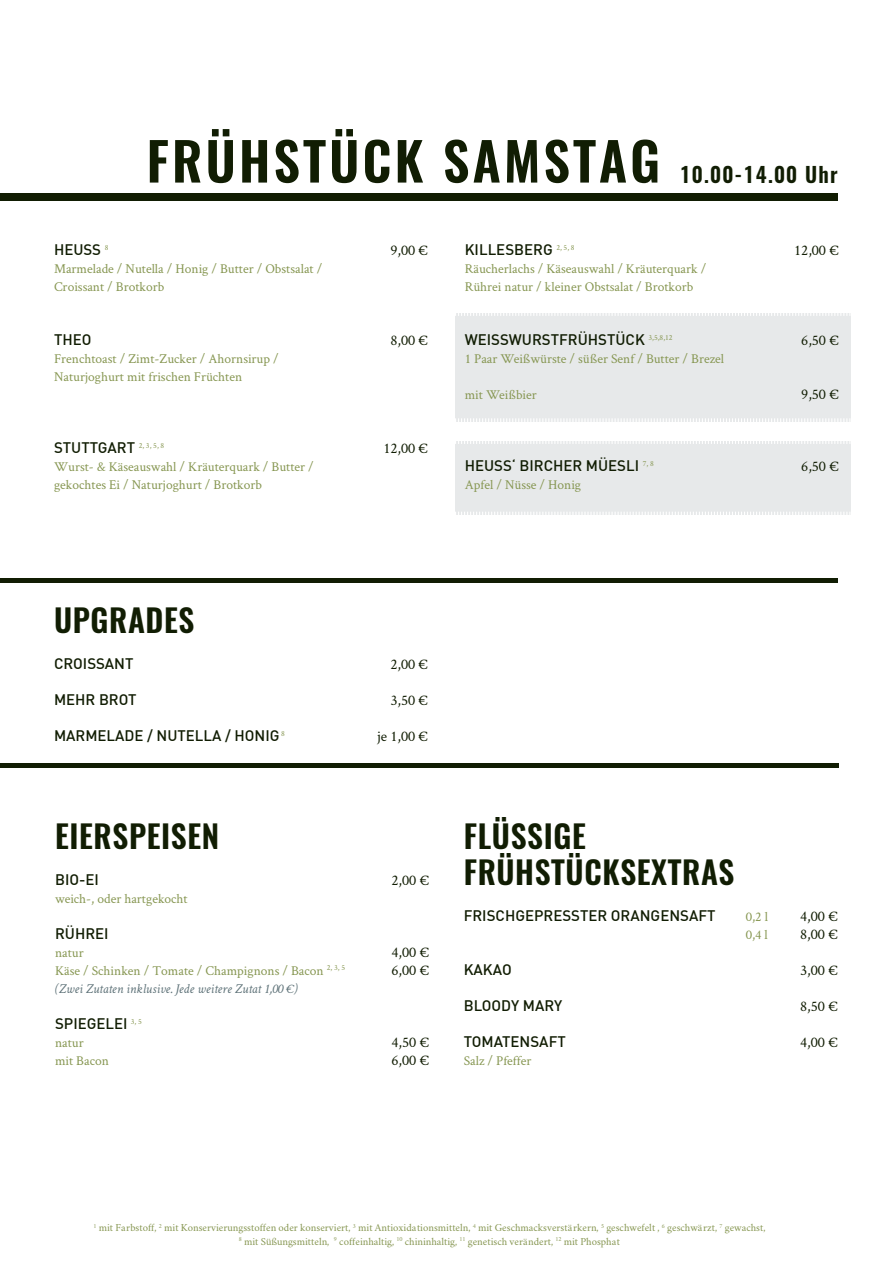
<style>
.page{position:relative;width:893px;height:1263px;background:#fff}
.page>*{position:absolute;margin:0;border:0;box-sizing:border-box;transform-origin:0 0}
.t1{font:600 52.5px "Oswald";letter-spacing:.06em;color:#111d03}
.t2{font:600 31.5px/36px "Oswald";letter-spacing:.02em;color:#111d03}
.t3{font:600 21px "Oswald";letter-spacing:.06em;color:#111d03}
.t4{font:500 15px "DIN";color:#111d03}
.t5{font:15px "Crimson Text";color:#111d03}
.t6{font:13.5px/18px "Crimson Text";color:#869651}
.t7{font:italic 13.5px "Crimson Text";color:#5e7278}
.t8{font:10.5px/13.5px "Crimson";color:#869651;text-align:center}
</style>
<div class="page">
<div style="left:0;top:193px;width:838px;height:7px;background:#111d03"></div>
<div style="left:0;top:578px;width:838px;height:5px;background:#111d03"></div>
<div style="left:0;top:763px;width:839px;height:5px;background:#111d03"></div>
<div style="left:455px;top:313px;width:395px;height:108px;background:#e7e9ea"></div>
<div style="left:455px;top:441px;width:395px;height:74px;background:#e7e9ea"></div>
<svg style="left:455px;top:313px;width:395px;height:3px"></svg>
<svg style="left:455px;top:418px;width:395px;height:4px"></svg>
<svg style="left:455px;top:441px;width:395px;height:3px"></svg>
<svg style="left:455px;top:512px;width:395px;height:3px"></svg>
<h1 class="t1" style="left:147px;top:125px;width:515px">FRÜHSTÜCK SAMSTAG</h1>
<h3 class="t3" style="left:680px;top:159px;width:159px">10.00-14.00 Uhr</h3>
<p class="t4" style="left:54px;top:240px;width:56px">HEUSS <sup>8</sup></p>
<p class="t5" style="left:390px;top:240px;width:39px">9,00 €</p>
<p class="t6" style="left:54px;top:259px;width:270px">Marmelade / Nutella / Honig / Butter / Obstsalat /<br>Croissant / Brotkorb</p>
<p class="t4" style="left:54px;top:330px;width:39px">THEO</p>
<p class="t5" style="left:390px;top:330px;width:39px">8,00 €</p>
<p class="t6" style="left:54px;top:349px;width:226px">Frenchtoast / Zimt-Zucker / Ahornsirup /<br>Naturjoghurt mit frischen Früchten</p>
<p class="t4" style="left:54px;top:438px;width:112px">STUTTGART <sup>2,</sup> <sup>3,</sup> <sup>5,</sup> <sup>8</sup></p>
<p class="t5" style="left:383px;top:438px;width:46px">12,00 €</p>
<p class="t6" style="left:54px;top:457px;width:261px">Wurst- &amp; Käseauswahl / Kräuterquark / Butter / gekochtes Ei / Naturjoghurt / Brotkorb</p>
<p class="t4" style="left:465px;top:240px;width:111px">KILLESBERG <sup>2,</sup> <sup>5,</sup> <sup>8</sup></p>
<p class="t5" style="left:794px;top:240px;width:46px">12,00 €</p>
<p class="t6" style="left:465px;top:259px;width:243px">Räucherlachs / Käseauswahl / Kräuterquark /<br>Rührei natur / kleiner Obstsalat / Brotkorb</p>
<p class="t4" style="left:465px;top:330px;width:209px">WEISSWURSTFRÜHSTÜCK <sup>3,5,8,12</sup></p>
<p class="t5" style="left:801px;top:330px;width:39px">6,50 €</p>
<p class="t6" style="left:465px;top:349px;width:261px">1 Paar Weißwürste / süßer Senf / Butter / Brezel</p>
<p class="t6" style="left:465px;top:385px;width:74px">mit Weißbier</p>
<p class="t5" style="left:801px;top:384px;width:39px">9,50 €</p>
<p class="t4" style="left:465px;top:456px;width:191px">HEUSS‘ BIRCHER MÜESLI <sup>7,</sup> <sup>8</sup></p>
<p class="t5" style="left:801px;top:456px;width:39px">6,50 €</p>
<p class="t6" style="left:465px;top:475px;width:118px">Apfel / Nüsse / Honig</p>
<h2 class="t2" style="left:54px;top:603px;width:142px">UPGRADES</h2>
<p class="t4" style="left:54px;top:654px;width:81px">CROISSANT</p>
<p class="t5" style="left:390px;top:654px;width:39px">2,00 €</p>
<p class="t4" style="left:54px;top:690px;width:84px">MEHR BROT</p>
<p class="t5" style="left:390px;top:690px;width:39px">3,50 €</p>
<p class="t4" style="left:54px;top:726px;width:232px">MARMELADE / NUTELLA / HONIG <sup>8</sup></p>
<p class="t5" style="left:377px;top:726px;width:52px">je 1,00 €</p>
<h2 class="t2" style="left:55px;top:819px;width:166px">EIERSPEISEN</h2>
<p class="t4" style="left:55px;top:870px;width:45px">BIO-EI</p>
<p class="t5" style="left:392px;top:870px;width:39px">2,00 €</p>
<p class="t6" style="left:55px;top:889px;width:134px">weich-, oder hartgekocht</p>
<p class="t4" style="left:55px;top:924px;width:55px">RÜHREI</p>
<p class="t6" style="left:55px;top:943px;width:30px">natur</p>
<p class="t5" style="left:392px;top:942px;width:39px">4,00 €</p>
<p class="t6" style="left:55px;top:961px;width:292px">Käse / Schinken / Tomate / Champignons / Bacon <sup>2,</sup> <sup>3,</sup> <sup>5</sup></p>
<p class="t5" style="left:392px;top:960px;width:39px">6,00 €</p>
<p class="t7" style="left:55px;top:981px;width:244px">(Zwei Zutaten inklusive. Jede weitere Zutat 1,00 €)</p>
<p class="t4" style="left:55px;top:1014px;width:88px">SPIEGELEI <sup>3,</sup> <sup>5</sup></p>
<p class="t6" style="left:55px;top:1033px;width:30px">natur</p>
<p class="t5" style="left:392px;top:1032px;width:39px">4,50 €</p>
<p class="t6" style="left:55px;top:1051px;width:55px">mit Bacon</p>
<p class="t5" style="left:392px;top:1050px;width:39px">6,00 €</p>
<h2 class="t2" style="left:464px;top:819px;width:272px">FLÜSSIGE<br>FRÜHSTÜCKSEXTRAS</h2>
<p class="t4" style="left:464px;top:906px;width:253px">FRISCHGEPRESSTER ORANGENSAFT</p>
<p class="t6" style="left:746px;top:907px;width:24px">0,2 l</p>
<p class="t5" style="left:800px;top:906px;width:39px">4,00 €</p>
<p class="t6" style="left:746px;top:925px;width:24px">0,4 l</p>
<p class="t5" style="left:800px;top:924px;width:39px">8,00 €</p>
<p class="t4" style="left:464px;top:960px;width:50px">KAKAO</p>
<p class="t5" style="left:800px;top:960px;width:39px">3,00 €</p>
<p class="t4" style="left:464px;top:996px;width:100px">BLOODY MARY</p>
<p class="t5" style="left:800px;top:996px;width:39px">8,50 €</p>
<p class="t4" style="left:464px;top:1032px;width:104px">TOMATENSAFT</p>
<p class="t5" style="left:800px;top:1032px;width:39px">4,00 €</p>
<p class="t6" style="left:464px;top:1051px;width:69px">Salz / Pfeffer</p>
<p class="t8" style="left:93px;top:1220px;width:674px"><sup>1</sup> mit Farbstoff, <sup>2</sup> mit Konservierungsstoffen oder konserviert, <sup>3</sup> mit Antioxidationsmitteln, <sup>4</sup> mit Geschmacksverstärkern, <sup>5</sup> geschwefelt , <sup>6</sup> geschwärzt, <sup>7</sup> gewachst,<br><sup>8</sup> mit Süßungsmitteln, <sup>9</sup> coffeinhaltig, <sup>10</sup> chininhaltig, <sup>11</sup> genetisch verändert, <sup>12</sup> mit Phosphat</p>
</div>
